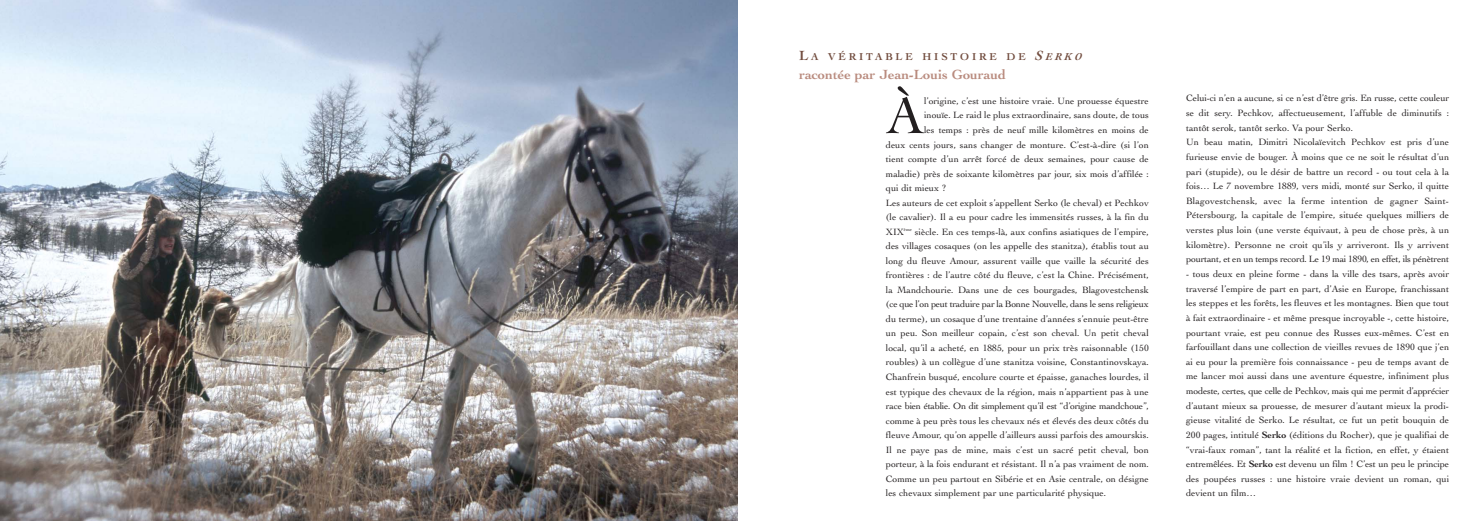
<style>
.page{position:relative;width:1474px;height:521px;background:#fff}
.page>*{position:absolute;margin:0;border:0;box-sizing:border-box;transform-origin:0 0}
.t1{font:53.99px "Cochin";color:#231f20}
.t2{font:700 14px "Cochin";color:#b98b7e}
.t3{font:700 10.5px "Cochin";letter-spacing:.27em;color:#724d3f}
.t4{font:9.62px/14.6px "Cochin";color:#231f20}
.t5{font:9.62px "Cochin";letter-spacing:-.025em;color:#231f20}
.s1{font-size:14px}
.s2{font-style:italic;font-size:14px}
.s3{font-style:italic}
.s4{font-weight:700}
</style>
<div class="page">
<img style="left:0;top:0;width:737px;height:521px">
<p class="t3" style="left:799px;top:52px;width:285px"><span class="s1">L</span>A VÉRITABLE HISTOIRE DE <span class="s2">S</span><span class="s3">ERKO</span></p>
<h2 class="t2" style="left:799px;top:69px;width:208px">racontée par Jean-Louis Gouraud</h2>
<h1 class="t1" style="left:886px;top:95px;width:40px">À</h1>
<p class="t4" style="left:924px;top:94px;width:226px">l’origine, c’est une histoire vraie. Une prouesse équestre</p>
<p class="t4" style="left:924px;top:109px;width:226px">inouïe. Le raid le plus extraordinaire, sans doute, de tous</p>
<p class="t4" style="left:924px;top:123px;width:226px">les temps : près de neuf mille kilomètres en moins de</p>
<p class="t4" style="left:885px;top:138px;width:264px">deux cents jours, sans changer de monture. C’est-à-dire (si l’on</p>
<p class="t4" style="left:885px;top:152px;width:264px">tient compte d’un arrêt forcé de deux semaines, pour cause de</p>
<p class="t4" style="left:885px;top:167px;width:264px">maladie) près de soixante kilomètres par jour, six mois d’affilée :</p>
<p class="t4" style="left:885px;top:182px;width:62px">qui dit mieux ?</p>
<p class="t4" style="left:885px;top:196px;width:264px">Les auteurs de cet exploit s’appellent Serko (le cheval) et Pechkov</p>
<p class="t4" style="left:885px;top:211px;width:264px">(le cavalier). Il a eu pour cadre les immensités russes, à la fin du</p>
<p class="t4" style="left:885px;top:225px;width:264px">XIX<sup>ème</sup> siècle. En ces temps-là, aux confins asiatiques de l’empire,</p>
<p class="t4" style="left:885px;top:240px;width:264px">des villages cosaques (on les appelle des stanitza), établis tout au</p>
<p class="t4" style="left:885px;top:254px;width:264px">long du fleuve Amour, assurent vaille que vaille la sécurité des</p>
<p class="t4" style="left:885px;top:269px;width:264px">frontières : de l’autre côté du fleuve, c’est la Chine. Précisément,</p>
<p class="t4" style="left:885px;top:283px;width:264px">la Mandchourie. Dans une de ces bourgades, Blagovestchensk</p>
<p class="t5" style="left:885px;top:300px;width:264px">(ce que l’on peut traduire par la Bonne Nouvelle, dans le sens religieux</p>
<p class="t4" style="left:885px;top:312px;width:264px">du terme), un cosaque d’une trentaine d’années s’ennuie peut-être</p>
<p class="t4" style="left:885px;top:327px;width:264px">un peu. Son meilleur copain, c’est son cheval. Un petit cheval</p>
<p class="t4" style="left:885px;top:341px;width:264px">local, qu’il a acheté, en 1885, pour un prix très raisonnable (150</p>
<p class="t4" style="left:885px;top:356px;width:264px">roubles) à un collègue d’une stanitza voisine, Constantinovskaya.</p>
<p class="t4" style="left:885px;top:370px;width:264px">Chanfrein busqué, encolure courte et épaisse, ganaches lourdes, il</p>
<p class="t4" style="left:885px;top:385px;width:264px">est typique des chevaux de la région, mais n’appartient pas à une</p>
<p class="t5" style="left:885px;top:402px;width:264px">race bien établie. On dit simplement qu’il est “d’origine mandchoue”,</p>
<p class="t4" style="left:885px;top:414px;width:264px">comme à peu près tous les chevaux nés et élevés des deux côtés du</p>
<p class="t4" style="left:885px;top:428px;width:264px">fleuve Amour, qu’on appelle d’ailleurs aussi parfois des amourskis.</p>
<p class="t4" style="left:885px;top:443px;width:264px">Il ne paye pas de mine, mais c’est un sacré petit cheval, bon</p>
<p class="t4" style="left:885px;top:457px;width:264px">porteur, à la fois endurant et résistant. Il n’a pas vraiment de nom.</p>
<p class="t4" style="left:885px;top:472px;width:264px">Comme un peu partout en Sibérie et en Asie centrale, on désigne</p>
<p class="t4" style="left:885px;top:487px;width:222px">les chevaux simplement par une particularité physique.</p>
<p class="t4" style="left:1186px;top:92px;width:264px">Celui-ci n’en a aucune, si ce n’est d’être gris. En russe, cette couleur se dit sery. Pechkov, affectueusement, l’affuble de diminutifs : tantôt serok, tantôt serko. Va pour Serko.<br>Un beau matin, Dimitri Nicolaïevitch Pechkov est pris d’une furieuse envie de bouger. À moins que ce ne soit le résultat d’un pari (stupide), ou le désir de battre un record - ou tout cela à la fois… Le 7 novembre 1889, vers midi, monté sur Serko, il quitte Blagovestchensk, avec la ferme intention de gagner Saint-Pétersbourg, la capitale de l’empire, située quelques milliers de verstes plus loin (une verste équivaut, à peu de chose près, à un kilomètre). Personne ne croit qu’ils y arriveront. Ils y arrivent pourtant, et en un temps record. Le 19 mai 1890, en effet, ils pénètrent</p>
<p class="t4" style="left:1186px;top:267px;width:264px;text-align:justify">- tous deux en pleine forme - dans la ville des tsars, après avoir traversé l’empire de part en part, d’Asie en Europe, franchissant les steppes et les forêts, les fleuves et les montagnes. Bien que tout à fait extraordinaire - et même presque incroyable -, cette histoire, pourtant vraie, est peu connue des Russes eux-mêmes. C’est en farfouillant dans une collection de vieilles revues de 1890 que j’en ai eu pour la première fois connaissance - peu de temps avant de me lancer moi aussi dans une aventure équestre, infiniment plus modeste, certes, que celle de Pechkov, mais qui me permit d’apprécier d’autant mieux sa prouesse, de mesurer d’autant mieux la prodi&shy;gieuse vitalité de Serko. Le résultat, ce fut un petit bouquin de 200 pages, intitulé <span class="s4">Serko</span> (éditions du Rocher), que je qualifiai de “vrai-faux roman”, tant la réalité et la fiction, en effet, y étaient entremêlées. Et <span class="s4">Serko</span> est devenu un film ! C’est un peu le principe des poupées russes : une histoire vraie devient un roman, qui devient un film…</p>
</div>
